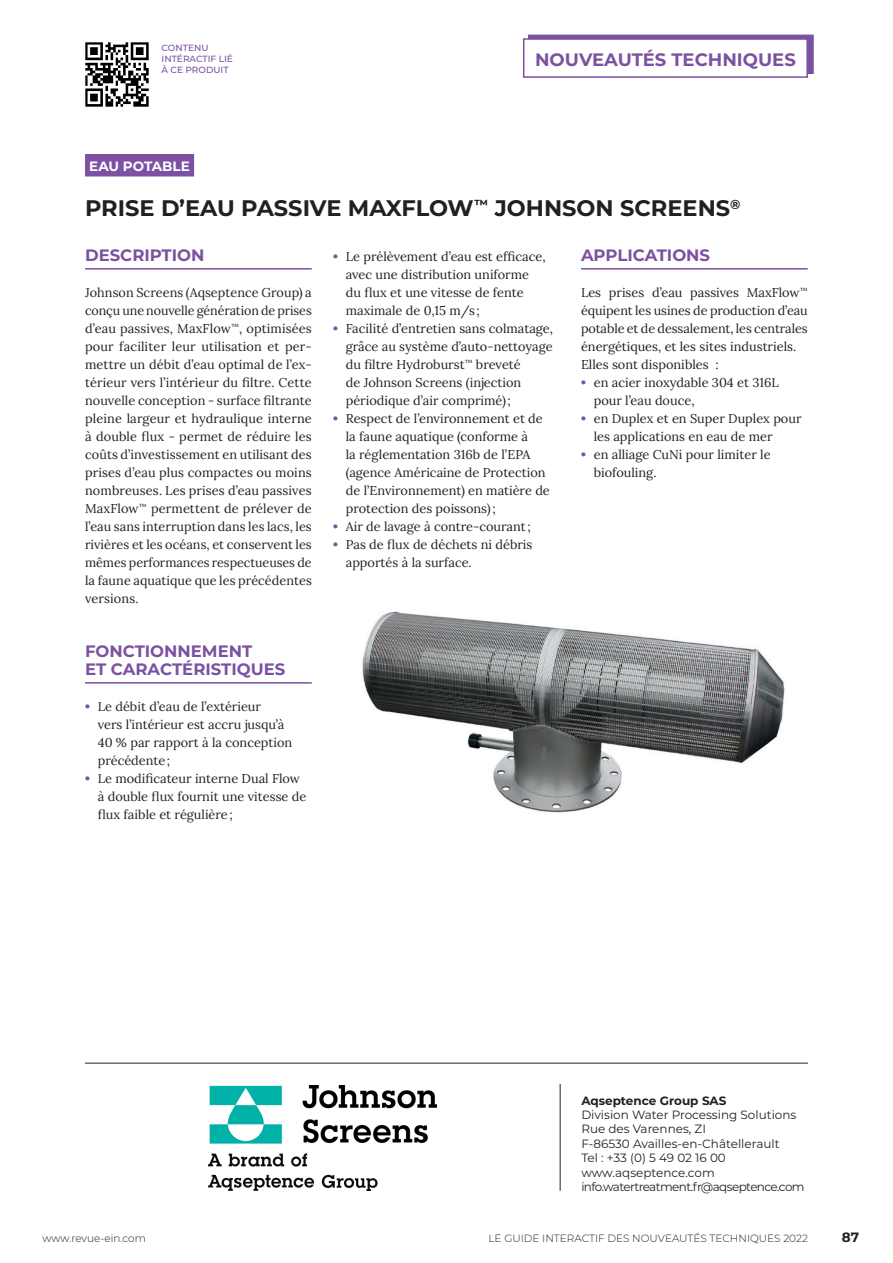
<style>
.page{position:relative;width:893px;height:1263px;background:#fff}
.page>*{position:absolute;margin:0;border:0;box-sizing:border-box;transform-origin:0 0}
.Titre{font:700 22.5px "Montserrat";color:#231f20}
.t1{font:700 18px "Montserrat";color:#7c51a1}
.Intertitre{font:700 16.5px "Montserrat";color:#7c51a1}
.Surtitre{font:700 13.5px "Montserrat";color:#fff}
.t2{font:700 13.5px "Montserrat";color:#231f20}
.Texte_courant{font:12.75px/18px "Lora";color:#231f20}
.t3{font:12px "Montserrat";color:#231f20}
.t4{font:12px "Montserrat";letter-spacing:-.05em;color:#231f20}
.t5{font:700 12px "Montserrat";color:#231f20}
.t6{font:300 10.5px "Montserrat";color:#231f20}
.t7{font:500 9px/10.8px "Montserrat";color:#7c51a1}
.s1{font-weight:700;color:#7c51a1}
</style>
<div class="page">
<hr style="left:85px;top:1063px;width:723px;height:1px;background:#231f20">
<hr style="left:560px;top:1084px;width:1px;height:107px;background:#231f20">
<div style="left:528px;top:35px;width:285px;height:39px;background:#7c51a1"></div>
<div style="left:524px;top:39px;width:283px;height:38px;background:#fff"></div>
<div style="left:523px;top:38px;width:285px;height:40px;border:2px solid #7c51a1"></div>
<div style="left:85px;top:154px;width:109px;height:22px;background:#7c51a1"></div>
<hr style="left:85px;top:268px;width:227px;height:2px;background:#7c51a1">
<hr style="left:85px;top:682px;width:227px;height:2px;background:#7c51a1">
<hr style="left:581px;top:268px;width:227px;height:2px;background:#7c51a1">
<img style="left:209px;top:1085px;width:227px;height:106px">
<img style="left:85px;top:43px;width:64px;height:63px">
<img style="left:362px;top:611px;width:423px;height:202px">
<p class="t7" style="left:162px;top:42px;width:73px">CONTENU<br>INTÉRACTIF LIÉ<br>À CE PRODUIT</p>
<h2 class="t1" style="left:535px;top:46px;width:262px">NOUVEAUTÉS TECHNIQUES</h2>
<p class="Surtitre" style="left:89px;top:156px;width:102px">EAU POTABLE</p>
<p class="Titre" style="left:85px;top:192px;width:657px">PRISE D’EAU PASSIVE MAXFLOW<sup>™</sup> JOHNSON SCREENS<sup>®</sup></p>
<p class="Intertitre" style="left:85px;top:243px;width:121px">DESCRIPTION</p>
<p class="Texte_courant" style="left:85px;top:283px;width:228px;text-align:justify">Johnson Screens (Aqseptence Group) a conçu une nouvelle génération de prises d’eau passives, MaxFlow<sup>™</sup>, optimisées pour faciliter leur utilisation et per&shy;mettre un débit d’eau optimal de l’ex&shy;térieur vers l’intérieur du filtre. Cette nouvelle conception - surface filtrante pleine largeur et hydraulique interne à double flux - permet de réduire les coûts d’investissement en utilisant des prises d’eau plus compactes ou moins nombreuses. Les prises d’eau passives MaxFlow<sup>™</sup> permettent de prélever de l’eau sans interruption dans les lacs, les rivières et les océans, et conservent les mêmes performances respectueuses de la faune aquatique que les précédentes versions.</p>
<p class="Intertitre" style="left:581px;top:243px;width:131px">APPLICATIONS</p>
<p class="Texte_courant" style="left:581px;top:283px;width:228px;text-align:justify">Les prises d’eau passives MaxFlow<sup>™ </sup>équipent les usines de production d’eau potable et de dessalement, les centrales énergétiques, et les sites industriels.</p>
<p class="Texte_courant" style="left:581px;top:355px;width:139px">Elles sont disponibles :</p>
<p class="Texte_courant" style="left:594px;top:373px;width:187px;text-indent:-13px"><span class="s1">•</span> en acier inoxydable 304 et 316L pour l’eau douce,</p>
<p class="Texte_courant" style="left:594px;top:409px;width:209px;text-indent:-13px"><span class="s1">•</span> en Duplex et en Super Duplex pour les applications en eau de mer</p>
<p class="Texte_courant" style="left:594px;top:445px;width:178px;text-indent:-13px"><span class="s1">•</span> en alliage CuNi pour limiter le biofouling.</p>
<p class="Texte_courant" style="left:346px;top:247px;width:201px;text-indent:-13px"><span class="s1">•</span> Le prélèvement d’eau est efficace, avec une distribution uniforme du flux et une vitesse de fente maximale de 0,15 m/s ;</p>
<p class="Texte_courant" style="left:346px;top:319px;width:209px;text-indent:-13px"><span class="s1">•</span> Facilité d’entretien sans colmatage, grâce au système d’auto-nettoyage du filtre Hydroburst<sup>™</sup> breveté<br>de Johnson Screens (injection périodique d’air comprimé);</p>
<p class="Texte_courant" style="left:346px;top:409px;width:206px;text-indent:-13px"><span class="s1">•</span> Respect de l’environnement et de la faune aquatique (conforme à<br>la réglementation 316b de l’EPA (agence Américaine de Protection de l’Environnement) en matière de protection des poissons);</p>
<p class="Texte_courant" style="left:333px;top:517px;width:199px"><span class="s1">•</span> Air de lavage à contre-courant;</p>
<p class="Texte_courant" style="left:346px;top:535px;width:188px;text-indent:-13px"><span class="s1">•</span> Pas de flux de déchets ni débris apportés à la surface.</p>
<p class="Intertitre" style="left:85px;top:639px;width:169px">FONCTIONNEMENT</p>
<p class="Intertitre" style="left:85px;top:657px;width:202px">ET CARACTÉRISTIQUES</p>
<p class="Texte_courant" style="left:98px;top:697px;width:196px;text-indent:-13px"><span class="s1">•</span> Le débit d’eau de l’extérieur<br>vers l’intérieur est accru jusqu’à<br>40 % par rapport à la conception précédente;</p>
<p class="Texte_courant" style="left:98px;top:769px;width:210px;text-indent:-13px"><span class="s1">•</span> Le modificateur interne Dual Flow à double flux fournit une vitesse de flux faible et régulière;</p>
<p class="t5" style="left:581px;top:1091px;width:147px">Aqseptence Group SAS</p>
<p class="t3" style="left:581px;top:1106px;width:217px">Division Water Processing Solutions</p>
<p class="t3" style="left:581px;top:1121px;width:126px">Rue des Varennes, ZI</p>
<p class="t3" style="left:581px;top:1135px;width:200px">F-86530 Availles-en-Châtellerault</p>
<p class="t3" style="left:581px;top:1149px;width:146px">Tel : +33 (0) 5 49 02 16 00</p>
<p class="t3" style="left:581px;top:1164px;width:135px">www.aqseptence.com</p>
<p class="t4" style="left:581px;top:1178px;width:225px">info.watertreatment.fr@aqseptence.com</p>
<p class="t6" style="left:43px;top:1231px;width:105px">www.revue-ein.com</p>
<p class="t6" style="left:488px;top:1231px;width:321px">LE GUIDE INTERACTIF DES NOUVEAUTÉS TECHNIQUES 2022</p>
<p class="t2" style="left:842px;top:1227px;width:19px">87</p>
</div>
